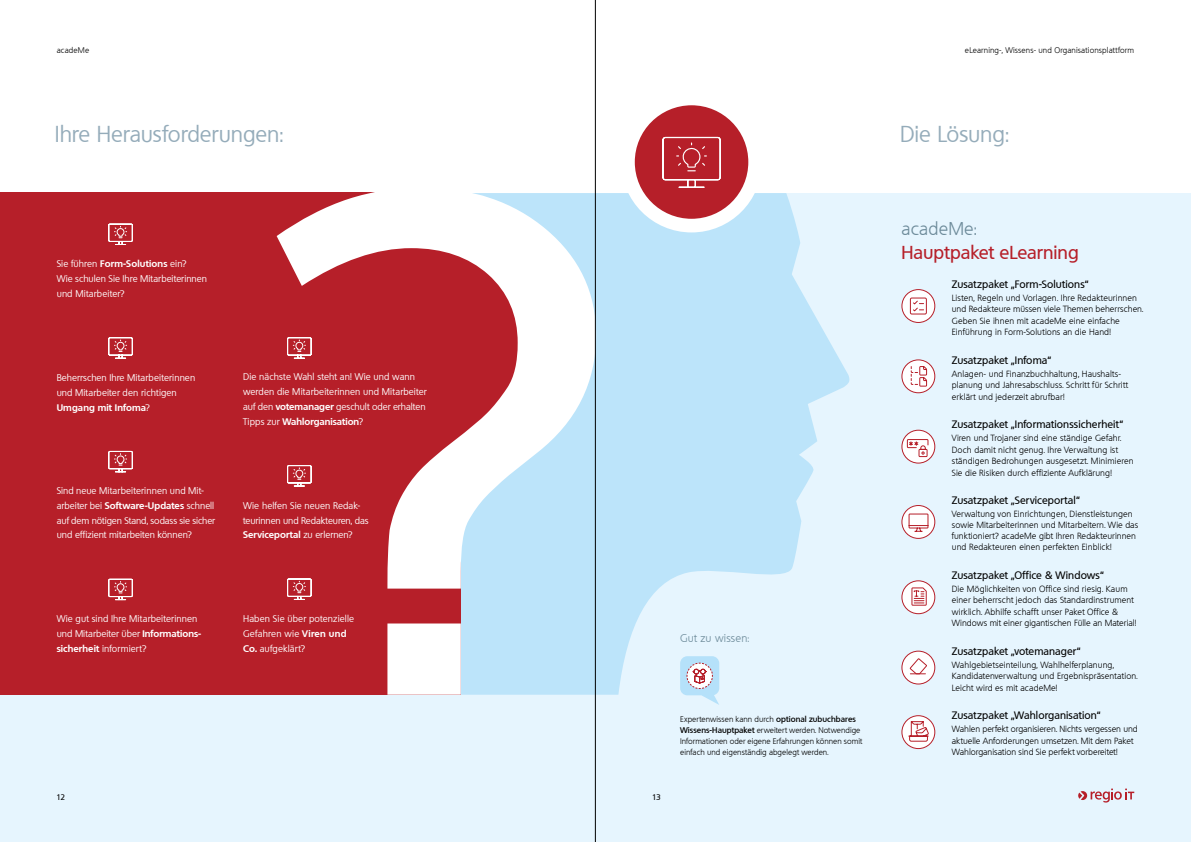
<style>
.page{position:relative;width:1191px;height:842px;background:#fff}
.page>*{position:absolute;margin:0;border:0;box-sizing:border-box;transform-origin:0 0}
.t1{font:22px "Quebec";letter-spacing:-.005em;color:#95acba}
.t2{font:500 18.3px "Quebec";color:#b61f29}
.t3{font:300 18px "Quebec";letter-spacing:.005em;color:#6c8a99}
.t4{font:300 11px "Quebec";letter-spacing:.01em;color:#6c8a99}
.t5{font:500 10.5px "Quebec";letter-spacing:.005em;color:#000}
.t6{font:9.3px/14.8px "Quebec";letter-spacing:.01em;color:#fff}
.t7{font:300 8.8px/11.5px "Quebec";letter-spacing:.01em;color:#000}
.t8{font:300 8px/11px "Quebec";letter-spacing:.005em;color:#000}
.t9{font:500 8px "Quebec";color:#000}
.s1{font-weight:700}
.s2{font-weight:600}
</style>
<div class="page">
<div style="left:0;top:193px;width:1191px;height:649px;background:#e6f5fe"></div>
<svg style="left:596px;top:193px;width:253px;height:502px;fill:#bce4fa"></svg>
<div style="left:0;top:192px;width:461px;height:503px;background:#b61f29"></div>
<div style="left:621px;top:92px;width:141px;height:140px;background:#fff;border-radius:50%"></div>
<div style="left:635px;top:105px;width:113px;height:114px;background:#b61f29;border-radius:50%"></div>
<svg style="left:662px;top:136px;width:59px;height:52px"></svg>
<svg style="left:108px;top:223px;width:25px;height:22px"></svg>
<svg style="left:108px;top:337px;width:25px;height:22px"></svg>
<svg style="left:108px;top:578px;width:25px;height:22px"></svg>
<svg style="left:108px;top:451px;width:25px;height:22px"></svg>
<div style="left:902px;top:290px;width:32px;height:32px;background:#fff;border-radius:50%"></div>
<div style="left:901px;top:289px;width:34px;height:34px;border:1px solid #b61f29;border-radius:50%"></div>
<svg style="left:909px;top:297px;width:18px;height:18px"></svg>
<div style="left:902px;top:581px;width:32px;height:33px;background:#fff;border-radius:50%"></div>
<div style="left:901px;top:580px;width:34px;height:34px;border:1px solid #b61f29;border-radius:50%"></div>
<svg style="left:911px;top:587px;width:16px;height:19px"></svg>
<div style="left:902px;top:430px;width:32px;height:33px;background:#fff;border-radius:50%"></div>
<div style="left:901px;top:430px;width:34px;height:33px;border:1px solid #b61f29;border-radius:50%"></div>
<svg style="left:906px;top:439px;width:22px;height:18px"></svg>
<div style="left:902px;top:505px;width:32px;height:33px;background:#fff;border-radius:50%"></div>
<div style="left:901px;top:505px;width:34px;height:34px;border:1px solid #b61f29;border-radius:50%"></div>
<svg style="left:908px;top:513px;width:20px;height:19px"></svg>
<div style="left:902px;top:360px;width:32px;height:33px;background:#fff;border-radius:50%"></div>
<div style="left:901px;top:359px;width:34px;height:34px;border:1px solid #b61f29;border-radius:50%"></div>
<svg style="left:910px;top:366px;width:17px;height:21px"></svg>
<div style="left:902px;top:651px;width:32px;height:33px;background:#fff;border-radius:50%"></div>
<div style="left:901px;top:651px;width:34px;height:33px;border:1px solid #b61f29;border-radius:50%"></div>
<svg style="left:909px;top:658px;width:18px;height:17px"></svg>
<svg style="left:277px;top:188px;width:318px;height:507px"></svg>
<svg style="left:1078px;top:788px;width:56px;height:14px"></svg>
<div style="left:902px;top:716px;width:32px;height:32px;background:#fff;border-radius:50%"></div>
<div style="left:901px;top:715px;width:34px;height:34px;border:1px solid #b61f29;border-radius:50%"></div>
<svg style="left:908px;top:720px;width:21px;height:22px"></svg>
<svg style="left:680px;top:656px;width:39px;height:49px"></svg>
<hr style="left:595px;top:0;width:1px;height:842px;background:#000">
<p class="t8" style="left:57px;top:45px;width:34px">acadeMe</p>
<p class="t8" style="left:965px;top:45px;width:171px">eLearning-, Wissens- und Organisationsplattform</p>
<h1 class="t1" style="left:55px;top:120px;width:230px">Ihre Herausforderungen:</h1>
<h1 class="t1" style="left:900px;top:120px;width:111px">Die Lösung:</h1>
<p class="t6" style="left:57px;top:257px;width:152px">Sie führen <span class="s1">Form-Solutions</span> ein?<br>Wie schulen Sie Ihre Mitarbeiterinnen und Mitarbeiter?</p>
<p class="t6" style="left:57px;top:370px;width:140px">Beherrschen Ihre Mitarbeiterinnen und Mitarbeiter den richtigen<br><span class="s1">Umgang mit Infoma</span>?</p>
<p class="t6" style="left:57px;top:483px;width:160px">Sind neue Mitarbeiterinnen und Mit&shy;arbeiter bei <span class="s1">Software-Updates</span> schnell auf dem nötigen Stand, sodass sie sicher und effizient mitarbeiten können?</p>
<p class="t6" style="left:243px;top:369px;width:185px">Die nächste Wahl steht an! Wie und wann werden die Mitarbeiterinnen und Mitarbeiter auf den <span class="s1">votemanager</span> geschult oder erhalten Tipps zur <span class="s1">Wahlorganisation</span>?</p>
<p class="t6" style="left:243px;top:498px;width:127px">Wie helfen Sie neuen Redak&shy;teurinnen und Redakteuren, das<br><span class="s1">Serviceportal</span> zu erlernen?</p>
<p class="t6" style="left:57px;top:612px;width:146px">Wie gut sind Ihre Mitarbeiterinnen und Mitarbeiter über <span class="s1">Informations&shy;sicherheit</span> informiert?</p>
<p class="t6" style="left:243px;top:612px;width:113px">Haben Sie über potenzielle<br>Gefahren wie <span class="s1">Viren und<br>Co.</span> aufgeklärt?</p>
<p class="t4" style="left:680px;top:631px;width:71px">Gut zu wissen:</p>
<p class="t9" style="left:56px;top:792px;width:10px">12</p>
<p class="t9" style="left:652px;top:792px;width:10px">13</p>
<p class="t8" style="left:680px;top:714px;width:184px">Expertenwissen kann durch <span class="s2">optional zubuchbares Wissens-Hauptpaket</span> erweitert werden. Notwendige Informationen oder eigene Erfahrungen können somit einfach und eigenständig abgelegt werden.</p>
<h3 class="t3" style="left:901px;top:217px;width:77px">acadeMe:</h3>
<h2 class="t2" style="left:901px;top:240px;width:179px">Hauptpaket eLearning</h2>
<p class="t5" style="left:951px;top:277px;width:138px">Zusatzpaket „Form-Solutions“</p>
<p class="t7" style="left:951px;top:292px;width:193px">Listen, Regeln und Vorlagen. Ihre Redakteurinnen und Redakteure müssen viele Themen beherrschen.<br>Geben Sie ihnen mit acadeMe eine einfache Einführung in Form-Solutions an die Hand!</p>
<p class="t5" style="left:951px;top:353px;width:101px">Zusatzpaket „Infoma“</p>
<p class="t7" style="left:951px;top:368px;width:178px">Anlagen- und Finanzbuchhaltung, Haushalts&shy;planung und Jahresabschluss. Schritt für Schritt erklärt und jederzeit abrufbar!</p>
<p class="t5" style="left:951px;top:418px;width:173px">Zusatzpaket „Informationssicherheit“</p>
<p class="t7" style="left:951px;top:432px;width:183px">Viren und Trojaner sind eine ständige Gefahr.<br>Doch damit nicht genug. Ihre Verwaltung ist ständigen Bedrohungen ausgesetzt. Minimieren Sie die Risiken durch effiziente Aufklärung!</p>
<p class="t5" style="left:951px;top:494px;width:130px">Zusatzpaket „Serviceportal“</p>
<p class="t7" style="left:951px;top:509px;width:188px;line-height:11px">Verwaltung von Einrichtungen, Dienstleistungen sowie Mitarbeiterinnen und Mitarbeitern. Wie das funktioniert? acadeMe gibt Ihren Redakteurinnen und Redakteuren einen perfekten Einblick!</p>
<p class="t5" style="left:951px;top:568px;width:154px">Zusatzpaket „Office &amp; Windows“</p>
<p class="t7" style="left:951px;top:583px;width:186px">Die Möglichkeiten von Office sind riesig. Kaum einer beherrscht jedoch das Standardinstrument wirklich. Abhilfe schafft unser Paket Office &amp; Windows mit einer gigantischen Fülle an Material!</p>
<p class="t5" style="left:951px;top:644px;width:130px">Zusatzpaket „votemanager“</p>
<p class="t7" style="left:951px;top:659px;width:187px">Wahlgebietseinteilung, Wahlhelferplanung,<br>Kandidatenverwaltung und Ergebnispräsentation.<br>Leicht wird es mit acadeMe!</p>
<p class="t5" style="left:951px;top:709px;width:150px">Zusatzpaket „Wahlorganisation“</p>
<p class="t7" style="left:951px;top:723px;width:187px">Wahlen perfekt organisieren. Nichts vergessen und aktuelle Anforderungen umsetzen. Mit dem Paket<br>Wahlorganisation sind Sie perfekt vorbereitet!</p>
</div>
